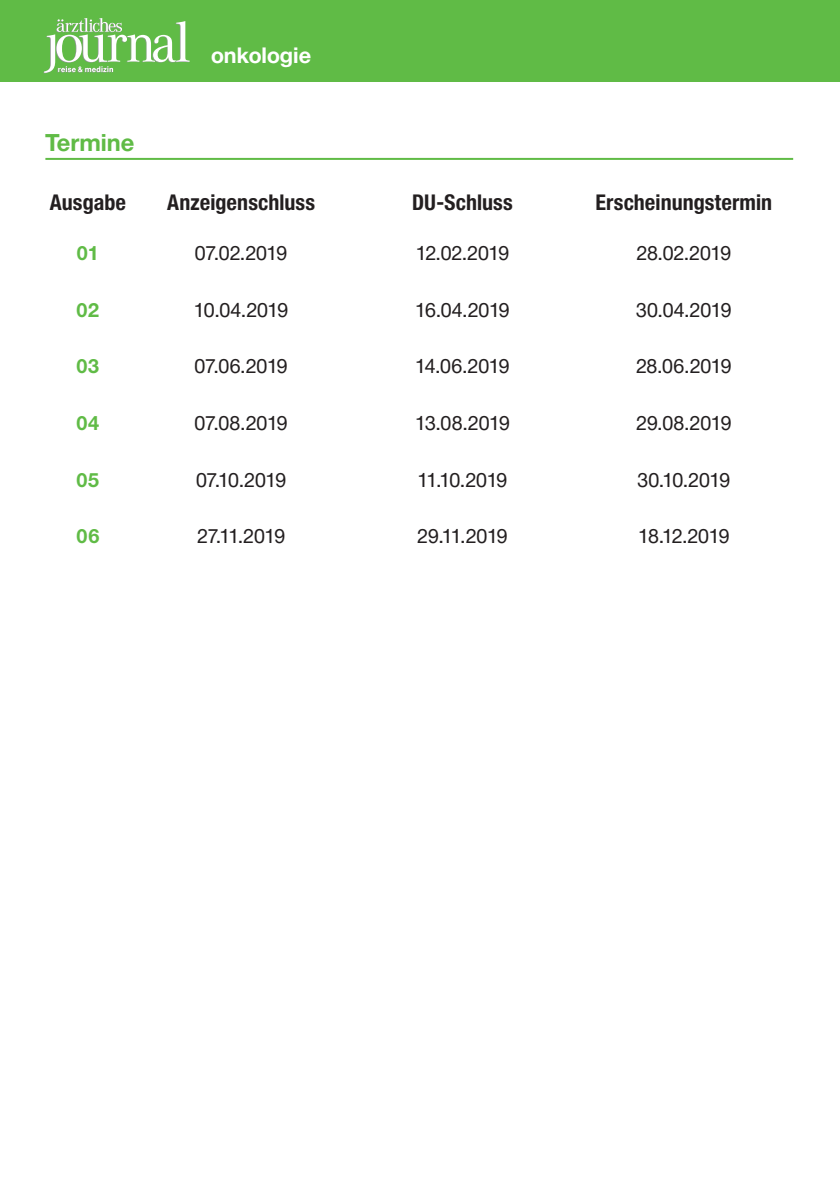
<style>
.page{position:relative;width:840px;height:1191px;background:#fff}
.page>*{position:absolute;margin:0;border:0;box-sizing:border-box;transform-origin:0 0}
.t1{font:700 24px "Neue Helvetica BQ";color:#60bb46}
.t2{font:700 22px "Neue Helvetica Condensed BQ";letter-spacing:.005em;color:#231f20}
.t3{font:700 22px "Neue Helvetica BQ";color:#fff}
.t4{font:20px "Neue Helvetica BQ";letter-spacing:-.02em;color:#231f20}
.t5{font:700 20px "Neue Helvetica BQ";color:#60bb46}
</style>
<div class="page">
<div style="left:0;top:0;width:839px;height:81px;background:#60bb46"></div>
<svg style="left:43px;top:18px;width:146px;height:55px"></svg>
<hr style="left:45px;top:158px;width:747px;height:2px;background:#60bb46">
<p class="t1" style="left:45px;top:127px;width:90px">Termine</p>
<p class="t3" style="left:211px;top:41px;width:101px">onkologie</p>
<p class="t2" style="left:50px;top:188px;width:78px">Ausgabe</p>
<p class="t2" style="left:167px;top:188px;width:149px">Anzeigenschluss</p>
<p class="t2" style="left:412px;top:188px;width:102px">DU-Schluss</p>
<p class="t2" style="left:595px;top:188px;width:178px">Erscheinungstermin</p>
<p class="t5" style="left:77px;top:240px;width:24px">01</p>
<p class="t4" style="left:195px;top:240px;width:94px">07.02.2019</p>
<p class="t4" style="left:415px;top:240px;width:95px">12.02.2019</p>
<p class="t4" style="left:636px;top:240px;width:96px">28.02.2019</p>
<p class="t5" style="left:76px;top:297px;width:25px">02</p>
<p class="t4" style="left:194px;top:297px;width:96px">10.04.2019</p>
<p class="t4" style="left:415px;top:297px;width:96px">16.04.2019</p>
<p class="t4" style="left:635px;top:297px;width:97px">30.04.2019</p>
<p class="t5" style="left:76px;top:353px;width:25px">03</p>
<p class="t4" style="left:194px;top:354px;width:95px">07.06.2019</p>
<p class="t4" style="left:415px;top:354px;width:96px">14.06.2019</p>
<p class="t4" style="left:635px;top:354px;width:97px">28.06.2019</p>
<p class="t5" style="left:76px;top:410px;width:25px">04</p>
<p class="t4" style="left:194px;top:410px;width:95px">07.08.2019</p>
<p class="t4" style="left:415px;top:410px;width:96px">13.08.2019</p>
<p class="t4" style="left:635px;top:410px;width:97px">29.08.2019</p>
<p class="t5" style="left:76px;top:467px;width:25px">05</p>
<p class="t4" style="left:196px;top:467px;width:92px">07.10.2019</p>
<p class="t4" style="left:417px;top:467px;width:91px">11.10.2019</p>
<p class="t4" style="left:637px;top:467px;width:94px">30.10.2019</p>
<p class="t5" style="left:76px;top:524px;width:25px">06</p>
<p class="t4" style="left:197px;top:524px;width:90px">27.11.2019</p>
<p class="t4" style="left:417px;top:524px;width:92px">29.11.2019</p>
<p class="t4" style="left:638px;top:524px;width:93px">18.12.2019</p>
</div>
